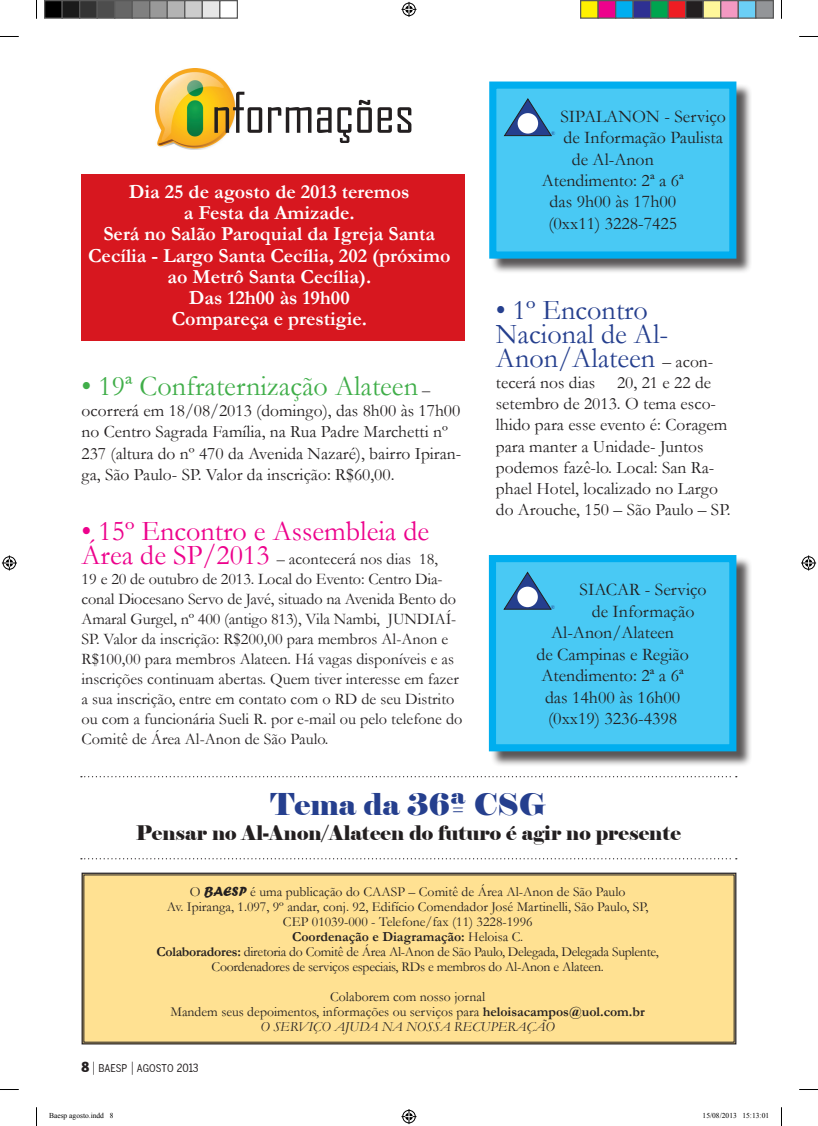
<style>
.page{position:relative;width:818px;height:1126px;background:#fff}
.page>*{position:absolute;margin:0;border:0;box-sizing:border-box;transform-origin:0 0}
.t1{font:53.75px "Agency FB";color:#231f20}
.t2{font:30px "Elephant";color:#253f8e}
.t3{font:28.75px/23.8px "Garamond";color:#253f8e}
.t4{font:28.75px "Garamond";color:#40ae49}
.t5{font:28.75px "Garamond";color:#ed028c}
.t6{font:700 20px/21.2px "Garamond";color:#fff;text-align:center}
.t7{font:20px "Elephant";color:#231f20}
.t8{font:17.88px "Garamond";color:#231f20}
.t9{font:17.5px/21.2px "Garamond";color:#231f20}
.t10{font:16.25px/20px "Garamond";color:#231f20}
.t11{font:13.75px/15px "Garamond";color:#231f20;text-align:center}
.t12{font:italic 13.75px "Garamond";color:#231f20}
.t13{font:10.5px "Benton Sans Cond R";color:#231f20}
.t14{font:7.5px "Times New Roman";color:#000}
.t15{font:5.38px "Times New Roman";color:#253f8e}
.s1{font-size:16.25px;color:#231f20}
.s2{font-size:28.75px;color:#ed028c}
.s3{font-size:17.5px;color:#231f20}
.s4{font-family:"Forte"}
.s5{font-weight:700}
.s6{font-family:"Benton Sans Cond BK Black";font-size:13.75px}
.s7{font-family:"Benton Sans Cond L Light";font-size:13.75px}
.s8{font-size:11.25px}
</style>
<div class="page">
<div style="left:81px;top:872px;width:655px;height:172px;background:#ffe192"></div>
<div style="left:490px;top:556px;width:261px;height:210px;background:#231f20;opacity:.75"></div>
<div style="left:492px;top:558px;width:240px;height:189px;background:#49c9f4"></div>
<div style="left:488px;top:555px;width:248px;height:196px;border:7px solid #00aeef"></div>
<svg style="left:504px;top:572px;width:47px;height:37px"></svg>
<div style="left:517px;top:586px;width:20px;height:21px;background:#fff;border-radius:50%"></div>
<div style="left:490px;top:83px;width:261px;height:191px;background:#231f20;opacity:.75"></div>
<div style="left:492px;top:85px;width:240px;height:170px;background:#49c9f4"></div>
<div style="left:489px;top:81px;width:247px;height:177px;border:7px solid #00aeef"></div>
<svg style="left:504px;top:99px;width:47px;height:37px"></svg>
<div style="left:517px;top:113px;width:20px;height:21px;background:#fff;border-radius:50%"></div>
<div style="left:81px;top:175px;width:384px;height:166px;background:#d7171f"></div>
<svg style="left:81px;top:776px;width:655px;height:1px"></svg>
<svg style="left:81px;top:858px;width:655px;height:1px"></svg>
<img style="left:155px;top:68px;width:81px;height:81px">
<svg style="left:0;top:36px;width:19px;height:1px"></svg>
<svg style="left:799px;top:36px;width:18px;height:1px"></svg>
<svg style="left:0;top:1089px;width:19px;height:1px"></svg>
<svg style="left:799px;top:1089px;width:18px;height:1px"></svg>
<svg style="left:36px;top:0;width:1px;height:19px"></svg>
<svg style="left:36px;top:1107px;width:1px;height:18px"></svg>
<svg style="left:401px;top:2px;width:15px;height:15px"></svg>
<svg style="left:401px;top:1109px;width:15px;height:14px"></svg>
<svg style="left:2px;top:555px;width:15px;height:15px"></svg>
<svg style="left:801px;top:555px;width:14px;height:15px"></svg>
<div style="left:45px;top:1px;width:17px;height:17px;background:#000"></div>
<div style="left:44px;top:0;width:19px;height:19px;border:1px solid #595959"></div>
<div style="left:62px;top:1px;width:18px;height:17px;background:#1a1a1a"></div>
<div style="left:61px;top:0;width:19px;height:19px;border:1px solid #595959"></div>
<div style="left:80px;top:1px;width:17px;height:17px;background:#333"></div>
<div style="left:79px;top:0;width:19px;height:19px;border:1px solid #595959"></div>
<div style="left:97px;top:1px;width:18px;height:17px;background:#4d4d4d"></div>
<div style="left:96px;top:0;width:19px;height:19px;border:1px solid #595959"></div>
<div style="left:115px;top:1px;width:17px;height:17px;background:#666"></div>
<div style="left:114px;top:0;width:19px;height:19px;border:1px solid #595959"></div>
<div style="left:132px;top:1px;width:18px;height:17px;background:#808080"></div>
<div style="left:131px;top:0;width:19px;height:19px;border:1px solid #595959"></div>
<div style="left:150px;top:1px;width:17px;height:17px;background:#999"></div>
<div style="left:149px;top:0;width:19px;height:19px;border:1px solid #595959"></div>
<div style="left:167px;top:1px;width:18px;height:17px;background:#b3b3b3"></div>
<div style="left:166px;top:0;width:19px;height:19px;border:1px solid #595959"></div>
<div style="left:185px;top:1px;width:17px;height:17px;background:#ccc"></div>
<div style="left:184px;top:0;width:19px;height:19px;border:1px solid #595959"></div>
<div style="left:202px;top:1px;width:18px;height:17px;background:#e6e6e6"></div>
<div style="left:201px;top:0;width:19px;height:19px;border:1px solid #595959"></div>
<div style="left:219px;top:0;width:19px;height:19px;border:1px solid #595959"></div>
<div style="left:580px;top:1px;width:17px;height:17px;background:#fff101"></div>
<div style="left:579px;top:0;width:19px;height:19px;border:1px solid #595959"></div>
<div style="left:597px;top:1px;width:18px;height:17px;background:#ed028c"></div>
<div style="left:597px;top:0;width:19px;height:19px;border:1px solid #595959"></div>
<div style="left:615px;top:1px;width:17px;height:17px;background:#00aeef"></div>
<div style="left:614px;top:0;width:19px;height:19px;border:1px solid #595959"></div>
<div style="left:632px;top:1px;width:18px;height:17px;background:#2e3092"></div>
<div style="left:632px;top:0;width:19px;height:19px;border:1px solid #595959"></div>
<div style="left:650px;top:1px;width:17px;height:17px;background:#00a54f"></div>
<div style="left:649px;top:0;width:19px;height:19px;border:1px solid #595959"></div>
<div style="left:667px;top:1px;width:18px;height:17px;background:#ee1d23"></div>
<div style="left:667px;top:0;width:19px;height:19px;border:1px solid #595959"></div>
<div style="left:685px;top:1px;width:17px;height:17px;background:#231f20"></div>
<div style="left:684px;top:0;width:19px;height:19px;border:1px solid #595959"></div>
<div style="left:702px;top:1px;width:18px;height:17px;background:#fff79a"></div>
<div style="left:702px;top:0;width:19px;height:19px;border:1px solid #595959"></div>
<div style="left:720px;top:1px;width:17px;height:17px;background:#f499c2"></div>
<div style="left:719px;top:0;width:19px;height:19px;border:1px solid #595959"></div>
<div style="left:737px;top:1px;width:18px;height:17px;background:#6bcff6"></div>
<div style="left:737px;top:0;width:19px;height:19px;border:1px solid #595959"></div>
<div style="left:755px;top:1px;width:17px;height:17px;background:#939598"></div>
<div style="left:754px;top:0;width:19px;height:19px;border:1px solid #595959"></div>
<h1 class="t1" style="left:211px;top:80px;width:204px">nformações</h1>
<p class="t6" style="left:88px;top:181px;width:364px">Dia 25 de agosto de 2013 teremos<br>a Festa da Amizade.<br>Será no Salão Paroquial da Igreja Santa<br>Cecília - Largo Santa Cecília, 202 (próximo ao Metrô Santa Cecília).<br>Das 12h00 às 19h00<br>Compareça e prestigie.</p>
<h3 class="t4" style="left:81px;top:366px;width:350px">• 19ª Confraternização Alateen <span class="s1">–</span></h3>
<p class="t9" style="left:81px;top:399px;width:381px">ocorrerá em 18/08/2013 (domingo), das 8h00 às 17h00 no Centro Sagrada Família, na Rua Padre Marchetti nº 237 (altura do nº 470 da Avenida Nazaré), bairro Ipiran&shy;ga, São Paulo- SP. Valor da inscrição: R$60,00.</p>
<h3 class="t5" style="left:81px;top:512px;width:349px">• 15º Encontro e Assembleia de</h3>
<p class="t10" style="left:81px;top:548px;width:382px"><span class="s2">Área de SP/2013</span> – acontecerá nos dias 18,<br>19 e 20 de outubro de 2013. Local do Evento: Centro Dia&shy;conal Diocesano Servo de Javé, situado na Avenida Bento do Amaral Gurgel, nº 400 (antigo 813), Vila Nambi, JUNDIAÍ-SP. Valor da inscrição: R$200,00 para membros Al-Anon e R$100,00 para membros Alateen. Há vagas disponíveis e as inscrições continuam abertas. Quem tiver interesse em fazer a sua inscrição, entre em contato com o RD de seu Distrito ou com a funcionária Sueli R. por e-mail ou pelo telefone do Comitê de Área Al-Anon de São Paulo.</p>
<p class="t8" style="left:560px;top:104px;width:28px">SIpalanon</p>
<p class="t8" style="left:664px;top:104px;width:63px">- Serviço</p>
<p class="t8" style="left:563px;top:125px;width:161px">de Informação Paulista</p>
<p class="t8" style="left:571px;top:147px;width:83px">de Al-Anon</p>
<p class="t8" style="left:541px;top:168px;width:143px">Atendimento: 2ª a 6ª</p>
<p class="t8" style="left:549px;top:190px;width:128px">das 9h00 às 17h00</p>
<p class="t8" style="left:548px;top:211px;width:130px">(0xx11) 3228-7425</p>
<p class="t15" style="left:550px;top:130px;width:6px">®</p>
<h3 class="t3" style="left:495px;top:297px;width:219px">• 1º Encontro<br>Nacional de Al-<br>Anon/Alateen <span class="s3">– acon-</span></h3>
<p class="t9" style="left:495px;top:371px;width:236px">tecerá nos dias 20, 21 e 22 de setembro de 2013. O tema esco&shy;lhido para esse evento é: Coragem para manter a Unidade- Juntos podemos fazê-lo. Local: San Ra&shy;phael Hotel, localizado no Largo do Arouche, 150 – São Paulo – SP.</p>
<p class="t8" style="left:579px;top:577px;width:129px">SIACAR - Serviço</p>
<p class="t8" style="left:591px;top:599px;width:104px">de Informação</p>
<p class="t8" style="left:551px;top:620px;width:124px">Al-Anon/Alateen</p>
<p class="t8" style="left:536px;top:642px;width:154px">de Campinas e Região</p>
<p class="t8" style="left:541px;top:663px;width:144px">Atendimento: 2ª a 6ª</p>
<p class="t8" style="left:544px;top:684px;width:137px">das 14h00 às 16h00</p>
<p class="t8" style="left:547px;top:706px;width:130px">(0xx19) 3236-4398</p>
<p class="t15" style="left:550px;top:603px;width:6px">®</p>
<h2 class="t2" style="left:270px;top:785px;width:277px">Tema da 36ª CSG</h2>
<p class="t7" style="left:136px;top:820px;width:546px">Pensar no Al-Anon/Alateen do futuro é agir no presente</p>
<p class="t11" style="left:156px;top:883px;width:503px">O <span class="s4">BAESP</span> é uma publicação do CAASP – Comitê de Área Al-Anon de São Paulo<br>Av. Ipiranga, 1.097, 9º andar, conj. 92, Edifício Comendador José Martinelli, São Paulo, SP, CEP 01039-000 - Telefone/fax (11) 3228-1996<br><span class="s5">Coordenação e Diagramação:</span> Heloisa C.<br><span class="s5">Colaboradores:</span> diretoria do Comitê de Área Al-Anon de São Paulo, Delegada, Delegada Suplente, Coordenadores de serviços especiais, RDs e membros do Al-Anon e Alateen.</p>
<p class="t11" style="left:330px;top:988px;width:156px">Colaborem com nosso jornal</p>
<p class="t11" style="left:170px;top:1003px;width:475px">Mandem seus depoimentos, informações ou serviços para <span class="s5">heloisacampos@uol.com.br</span></p>
<p class="t12" style="left:260px;top:1016px;width:156px">O SERVIÇO AJ UDA NA NOSSA</p>
<p class="t12" style="left:453px;top:1016px;width:11px">REC</p>
<p class="t12" style="left:480px;top:1016px;width:20px">UPERAÇ</p>
<p class="t12" style="left:534px;top:1016px;width:17px">ÃO</p>
<p class="t13" style="left:81px;top:1062px;width:119px"><span class="s6">8</span> <span class="s7">|</span> BAESP <span class="s7">|</span> AGOSTO <span class="s8">2013</span></p>
<p class="t14" style="left:49px;top:1110px;width:66px">Baesp agosto.indd 8</p>
<p class="t14" style="left:702px;top:1110px;width:68px">15/08/2013 15:13:01</p>
</div>
